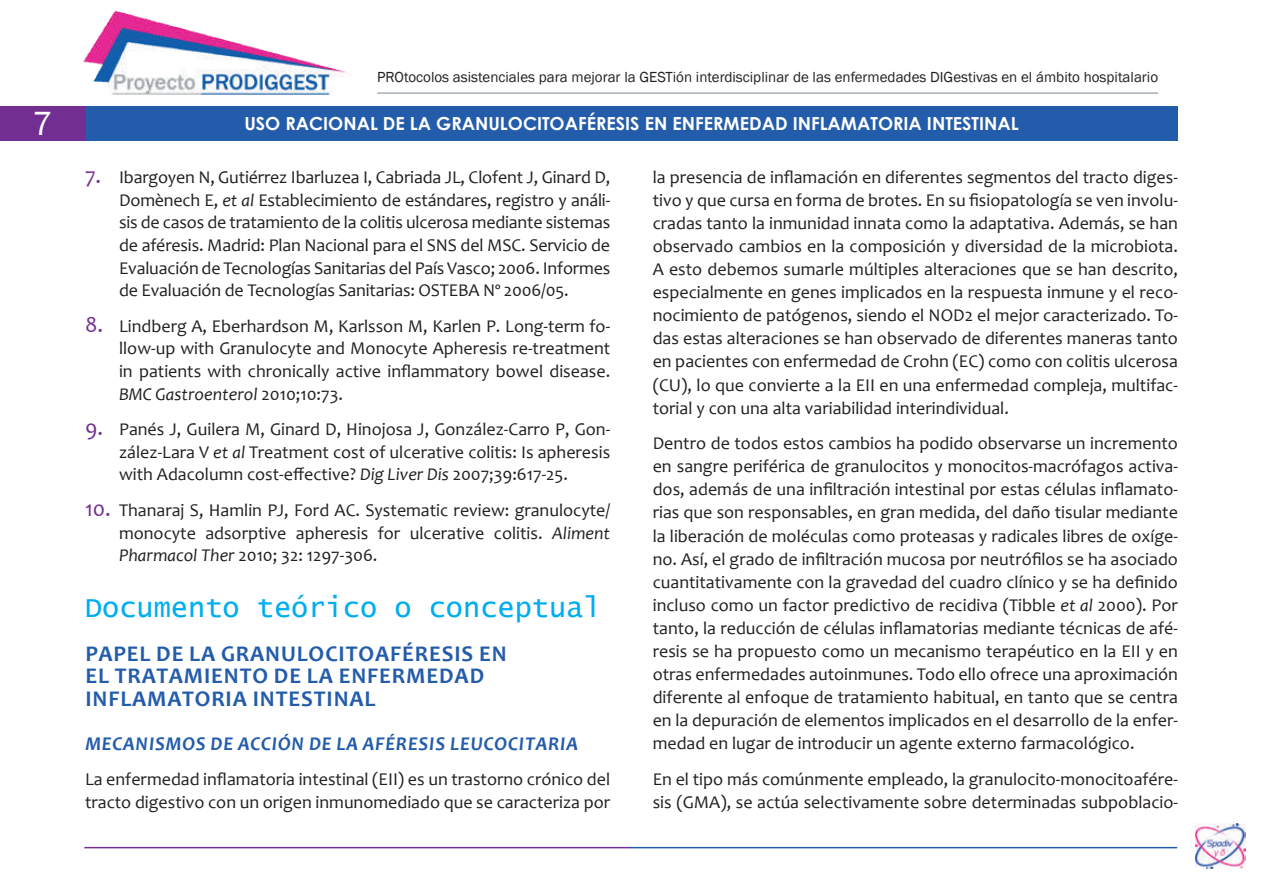
<style>
.page{position:relative;width:1263px;height:893px;background:#fff}
.page>*{position:absolute;margin:0;border:0;box-sizing:border-box;transform-origin:0 0}
.t1{font:34.5px "Franklin Gothic";color:#fff}
.t2{font:28.5px "Lucida Console";color:#00aeef}
.t3{font:700 22.5px/22.6px "Candara";letter-spacing:.04em;color:#235caa}
.t4{font:italic 700 19.5px "Candara";letter-spacing:.04em;color:#235caa}
.t5{font:18px/23.1px "Candara";color:#231f20;text-align:justify}
.t6{font:700 18px "Century Gothic";color:#fff}
.t7{font:15px "Franklin Gothic";color:#231f20}
.s1{font-size:22.5px;color:#722e91}
.s2{font-style:italic}
</style>
<div class="page">
<img style="left:83px;top:10px;width:263px;height:85px">
<hr style="left:377px;top:92px;width:781px;height:2px;background:#a6adb5">
<div style="left:85px;top:106px;width:1093px;height:34px;background:#235caa"></div>
<div style="left:0;top:106px;width:85px;height:34px;background:#722e91"></div>
<hr style="left:84px;top:847px;width:546px;height:1px;background:#722e91">
<hr style="left:630px;top:847px;width:547px;height:1px;background:#235caa">
<img style="left:1196px;top:824px;width:49px;height:45px">
<p class="t7" style="left:377px;top:67px;width:782px">PROtocolos asistenciales para mejorar la GESTión interdisciplinar de las enfermedades DIGestivas en el ámbito hospitalario</p>
<h1 class="t1" style="left:32px;top:102px;width:22px">7</h1>
<p class="t6" style="left:244px;top:112px;width:776px">USO RACIONAL DE LA GRANULOCITOAFÉRESIS EN ENFERMEDAD INFLAMATORIA INTESTINAL</p>
<p class="t5" style="left:119px;top:166px;width:493px;line-height:22.6px;text-indent:-34px"><span class="s1">7.</span> Ibargoyen N, Gutiérrez Ibarluzea I, Cabriada JL, Clofent J, Ginard D, Domènech E, <span class="s2">et al</span> Establecimiento de estándares, registro y análi&shy;sis de casos de tratamiento de la colitis ulcerosa mediante sistemas de aféresis. Madrid: Plan Nacional para el SNS del MSC. Servicio de Evaluación de Tecnologías Sanitarias del País Vasco; 2006. Informes de Evaluación de Tecnologías Sanitarias: OSTEBA Nº 2006/05.</p>
<p class="t5" style="left:119px;top:314px;width:493px;line-height:22.6px;text-indent:-34px"><span class="s1">8.</span> Lindberg A, Eberhardson M, Karlsson M, Karlen P. Long-term fo&shy;llow-up with Granulocyte and Monocyte Apheresis re-treatment in patients with chronically active inflammatory bowel disease.<br><span class="s2">BMC Gastroenterol</span> 2010;10:73.</p>
<p class="t5" style="left:119px;top:418px;width:493px;line-height:22.6px;text-indent:-34px"><span class="s1">9.</span> Panés J, Guilera M, Ginard D, Hinojosa J, González-Carro P, Gon&shy;zález-Lara V <span class="s2">et al</span> Treatment cost of ulcerative colitis: Is apheresis with Adacolumn cost-effective? <span class="s2">Dig Liver Dis</span> 2007;39:617-25.</p>
<p class="t5" style="left:119px;top:498px;width:493px;line-height:22.6px;text-indent:-34px"><span class="s1">10.</span> Thanaraj S, Hamlin PJ, Ford AC. Systematic review: granulocyte/ monocyte adsorptive apheresis for ulcerative colitis. <span class="s2">Aliment Pharmacol Ther</span> 2010; 32: 1297-306.</p>
<h2 class="t2" style="left:85px;top:594px;width:517px">Documento teórico o conceptual</h2>
<p class="t3" style="left:85px;top:642px;width:423px">PAPEL DE LA GRANULOCITOAFÉRESIS EN<br>EL TRATAMIENTO DE LA ENFERMEDAD<br>INFLAMATORIA INTESTINAL</p>
<p class="t4" style="left:85px;top:731px;width:494px">MECANISMOS DE ACCIÓN DE LA AFÉRESIS LEUCOCITARIA</p>
<p class="t5" style="left:85px;top:768px;width:527px;line-height:22.6px">La enfermedad inflamatoria intestinal (EII) es un trastorno crónico del tracto digestivo con un origen inmunomediado que se caracteriza por</p>
<p class="t5" style="left:653px;top:166px;width:527px">la presencia de inflamación en diferentes segmentos del tracto diges&shy;tivo y que cursa en forma de brotes. En su fisiopatología se ven involu&shy;cradas tanto la inmunidad innata como la adaptativa. Además, se han observado cambios en la composición y diversidad de la microbiota.<br>A esto debemos sumarle múltiples alteraciones que se han descrito, especialmente en genes implicados en la respuesta inmune y el reco&shy;nocimiento de patógenos, siendo el NOD2 el mejor caracterizado. To&shy;das estas alteraciones se han observado de diferentes maneras tanto en pacientes con enfermedad de Crohn (EC) como con colitis ulcerosa (CU), lo que convierte a la EII en una enfermedad compleja, multifac&shy;torial y con una alta variabilidad interindividual.</p>
<p class="t5" style="left:653px;top:432px;width:527px">Dentro de todos estos cambios ha podido observarse un incremento en sangre periférica de granulocitos y monocitos-macrófagos activa&shy;dos, además de una infiltración intestinal por estas células inflamato&shy;rias que son responsables, en gran medida, del daño tisular mediante la liberación de moléculas como proteasas y radicales libres de oxíge&shy;no. Así, el grado de infiltración mucosa por neutrófilos se ha asociado cuantitativamente con la gravedad del cuadro clínico y se ha definido incluso como un factor predictivo de recidiva (Tibble <span class="s2">et al</span> 2000). Por tanto, la reducción de células inflamatorias mediante técnicas de afé&shy;resis se ha propuesto como un mecanismo terapéutico en la EII y en otras enfermedades autoinmunes. Todo ello ofrece una aproximación diferente al enfoque de tratamiento habitual, en tanto que se centra en la depuración de elementos implicados en el desarrollo de la enfer&shy;medad en lugar de introducir un agente externo farmacológico.</p>
<p class="t5" style="left:653px;top:767px;width:527px">En el tipo más comúnmente empleado, la granulocito-monocitoafére&shy;sis (GMA), se actúa selectivamente sobre determinadas subpoblacio-</p>
</div>
